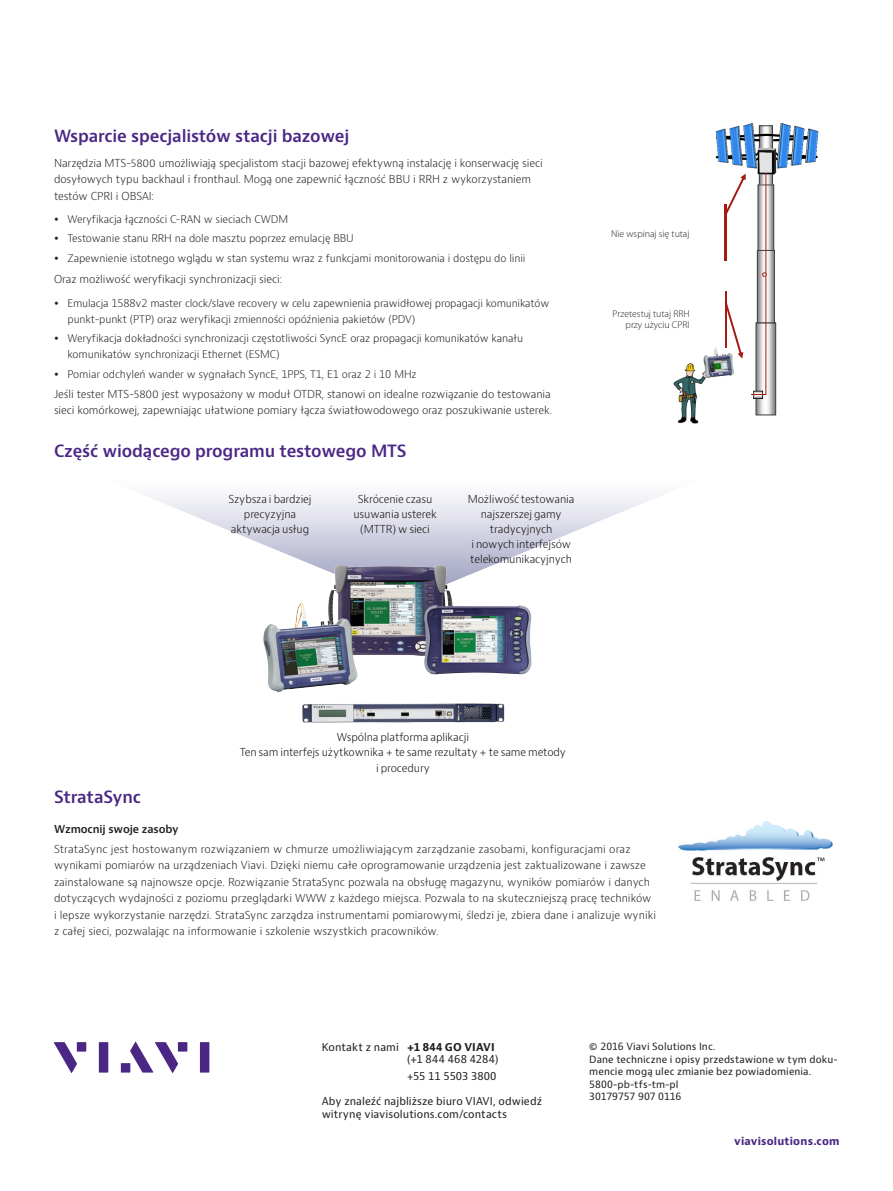
<style>
.page{position:relative;width:893px;height:1191px;background:#fff}
.page>*{position:absolute;margin:0;border:0;box-sizing:border-box;transform-origin:0 0}
.Header_12_16{font:600 16.5px "Bernino Sans";letter-spacing:-.01em;color:#4a2785}
.Body_text_8_12_5{font:300 10.8px/16.5px "Bernino Sans";letter-spacing:-.01em;color:#231f20}
.t1{font:300 10.8px/15px "Bernino Sans";letter-spacing:-.01em;color:#110a0c;text-align:center}
.Subhead_1{font:600 10.8px "Bernino Sans";letter-spacing:-.01em;color:#231f20}
.Sign_off_text_7_8_4{font:10.5px/12.6px "Bernino Sans";letter-spacing:.005em;color:#231f20}
.VS_running_foot{font:700 10.5px "Bernino Sans";letter-spacing:.02em;color:#4a2785}
.t2{font:300 10.35px/16px "Bernino Sans";letter-spacing:-.01em;color:#231f20}
.t3{font:300 9.9px/11.9px "Myriad Pro";color:#231f20;text-align:right}
.Sign_off_text_7_8_4-2{font:9.75px/12.6px "Bernino Sans";letter-spacing:.01em;color:#231f20}
.s1{font-weight:700}
</style>
<div class="page">
<svg style="left:54px;top:1042px;width:23px;height:31px"></svg>
<div style="left:77px;top:1042px;width:9px;height:9px;background:#4a2785"></div>
<div style="left:99px;top:1042px;width:9px;height:30px;background:#4a2785"></div>
<div style="left:178px;top:1042px;width:9px;height:9px;background:#4a2785"></div>
<div style="left:200px;top:1042px;width:9px;height:30px;background:#4a2785"></div>
<svg style="left:130px;top:1041px;width:48px;height:32px"></svg>
<div style="left:121px;top:1063px;width:9px;height:9px;background:#4a2785"></div>
<img style="left:679px;top:822px;width:153px;height:79px">
<svg style="left:145px;top:495px;width:516px;height:58px"></svg>
<img style="left:263px;top:553px;width:269px;height:140px">
<img style="left:302px;top:703px;width:202px;height:19px">
<img style="left:673px;top:363px;width:33px;height:61px">
<img style="left:715px;top:123px;width:39px;height:35px">
<img style="left:780px;top:123px;width:39px;height:35px">
<svg style="left:716px;top:125px;width:101px;height:290px"></svg>
<img style="left:701px;top:347px;width:35px;height:31px">
<p class="Header_12_16" style="left:54px;top:125px;width:297px">Wsparcie specjalistów stacji bazowej</p>
<p class="Body_text_8_12_5" style="left:54px;top:155px;width:490px">Narzędzia MTS-5800 umożliwiają specjalistom stacji bazowej efektywną instalację i konserwację sieci dosyłowych typu backhaul i fronthaul. Mogą one zapewnić łączność BBU i RRH z wykorzystaniem testów CPRI i OBSAI:</p>
<p class="t2" style="left:68px;top:211px;width:222px">Weryfikacja łączności C-RAN w sieciach CWDM</p>
<p class="t2" style="left:68px;top:231px;width:288px">Testowanie stanu RRH na dole masztu poprzez emulację BBU</p>
<p class="t2" style="left:68px;top:250px;width:459px">Zapewnienie istotnego wglądu w stan systemu wraz z funkcjami monitorowania i dostępu do linii</p>
<p class="Body_text_8_12_5" style="left:54px;top:271px;width:230px">Oraz możliwość weryfikacji synchronizacji sieci:</p>
<p class="t2" style="left:68px;top:295px;width:483px">Emulacja 1588v2 master clock/slave recovery w celu zapewnienia prawidłowej propagacji komunikatów punkt-punkt (PTP) oraz weryfikacji zmienności opóźnienia pakietów (PDV)</p>
<p class="t2" style="left:68px;top:331px;width:457px">Weryfikacja dokładności synchronizacji częstotliwości SyncE oraz propagacji komunikatów kanału komunikatów synchronizacji Ethernet (ESMC)</p>
<p class="t2" style="left:68px;top:366px;width:351px">Pomiar odchyleń wander w sygnałach SyncE, 1PPS, T1, E1 oraz 2 i 10 MHz</p>
<p class="Body_text_8_12_5" style="left:54px;top:386px;width:500px">Jeśli tester MTS-5800 jest wyposażony w moduł OTDR, stanowi on idealne rozwiązanie do testowania sieci komórkowej, zapewniając ułatwione pomiary łącza światłowodowego oraz poszukiwanie usterek.</p>
<p class="Header_12_16" style="left:54px;top:440px;width:354px">Część wiodącego programu testowego MTS</p>
<p class="t1" style="left:228px;top:491px;width:85px">Szybsza i bardziej precyzyjna aktywacja usług</p>
<p class="t1" style="left:353px;top:491px;width:85px">Skrócenie czasu usuwania usterek (MTTR) w sieci</p>
<p class="t1" style="left:468px;top:491px;width:108px">Możliwość testowania najszerszej gamy tradycyjnych<br>i nowych interfejsów telekomunikacyjnych</p>
<p class="t3" style="left:611px;top:228px;width:80px">Nie wspinaj się tutaj</p>
<p class="t3" style="left:612px;top:307px;width:79px">Przetestuj tutaj RRH przy użyciu CPRI</p>
<p class="t1" style="left:240px;top:730px;width:328px">Wspólna platforma aplikacji<br>Ten sam interfejs użytkownika + te same rezultaty + te same metody i procedury</p>
<p class="Header_12_16" style="left:54px;top:786px;width:88px">StrataSync</p>
<p class="Subhead_1" style="left:54px;top:822px;width:126px">Wzmocnij swoje zasoby</p>
<p class="Body_text_8_12_5" style="left:54px;top:841px;width:604px">StrataSync jest hostowanym rozwiązaniem w chmurze umożliwiającym zarządzanie zasobami, konfiguracjami oraz wynikami pomiarów na urządzeniach Viavi. Dzięki niemu całe oprogramowanie urządzenia jest zaktualizowane i zawsze zainstalowane są najnowsze opcje. Rozwiązanie StrataSync pozwala na obsługę magazynu, wyników pomiarów i danych dotyczących wydajności z poziomu przeglądarki WWW z każdego miejsca. Pozwala to na skuteczniejszą pracę techników i lepsze wykorzystanie narzędzi. StrataSync zarządza instrumentami pomiarowymi, śledzi je, zbiera dane i analizuje wyniki z całej sieci, pozwalając na informowanie i szkolenie wszystkich pracowników.</p>
<p class="Sign_off_text_7_8_4" style="left:407px;top:1040px;width:93px;text-indent:-86px">Kontakt z nami <span class="s1">+1 844 GO VIAVI </span>(+1 844 468 4284)</p>
<p class="Sign_off_text_7_8_4" style="left:407px;top:1070px;width:91px">+55 11 5503 3800</p>
<p class="Sign_off_text_7_8_4" style="left:322px;top:1095px;width:222px">Aby znaleźć najbliższe biuro VIAVI, odwiedź</p>
<p class="Sign_off_text_7_8_4" style="left:322px;top:1108px;width:187px">witrynę viavisolutions.com/contacts</p>
<p class="Sign_off_text_7_8_4-2" style="left:589px;top:1040px;width:128px">© 2016 Viavi Solutions Inc.</p>
<p class="Sign_off_text_7_8_4-2" style="left:589px;top:1053px;width:250px">Dane techniczne i opisy przedstawione w tym doku&shy;mencie mogą ulec zmianie bez powiadomienia.</p>
<p class="Sign_off_text_7_8_4-2" style="left:589px;top:1078px;width:91px">5800-pb-tfs-tm-pl</p>
<p class="Sign_off_text_7_8_4-2" style="left:589px;top:1090px;width:94px">30179757 907 0116</p>
<p class="VS_running_foot" style="left:734px;top:1134px;width:107px">viavisolutions.com</p>
</div>
